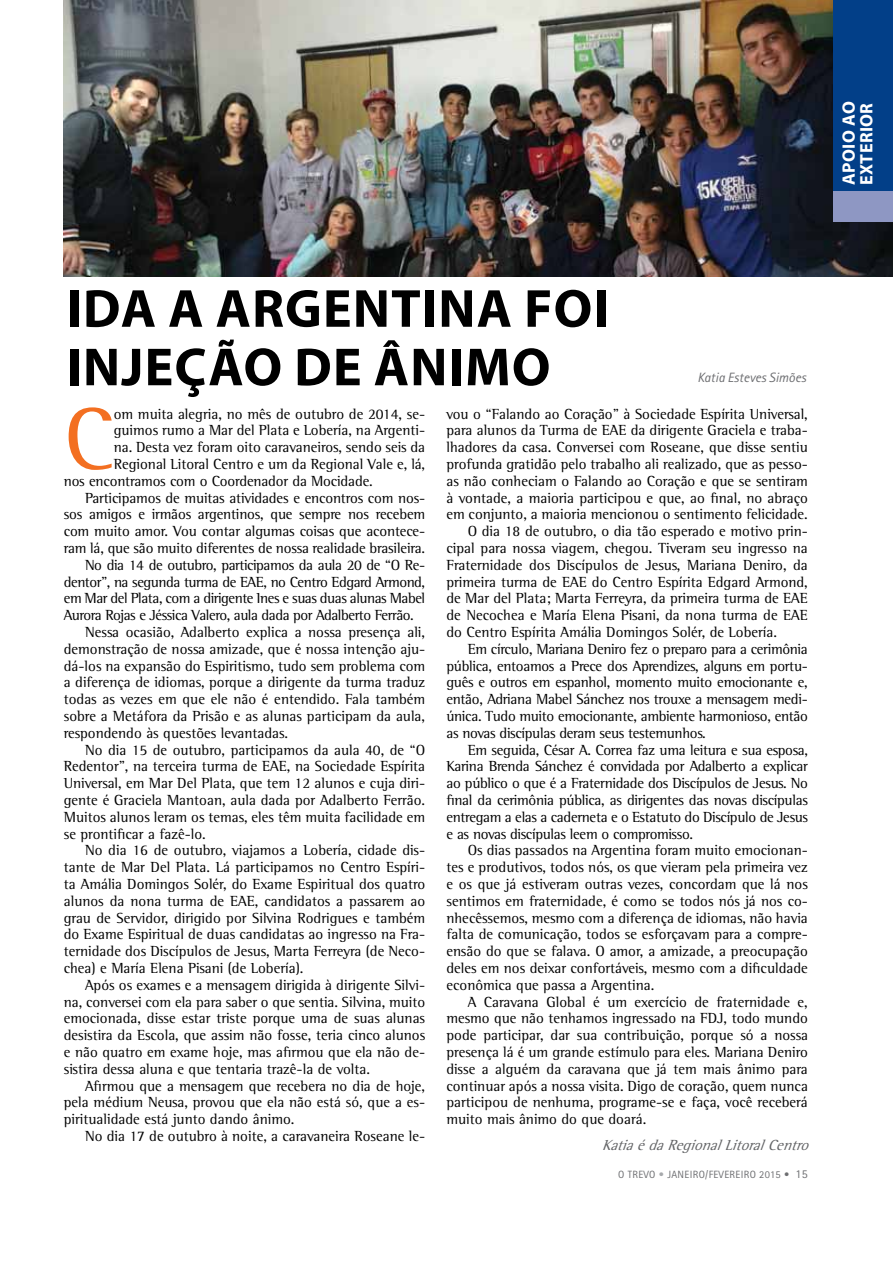
<style>
.page{position:relative;width:893px;height:1263px;background:#fff}
.page>*{position:absolute;margin:0;border:0;box-sizing:border-box;transform-origin:0 0}
.t1{font:89.85px "Rotis Semi Serif";color:#f36f21}
.t2{font:700 54px/58.5px "Myriad Pro";letter-spacing:.02em;color:#000}
.t3{font:700 18px/17.5px "Myriad Pro";color:#fff}
.t4{font:15px "Rotis Semi Serif";color:#000}
.t5{font:15px "Rotis Semi Serif";letter-spacing:-.02em;color:#000}
.t6{font:15px "Rotis Semi Serif";letter-spacing:-.03em;color:#000}
.t7{font:italic 15px "Rotis Semi Serif";color:#636466}
.t8{font:italic 13.5px "Rotis Sans Serif";color:#6d6e71}
.t9{font:10.5px "Rotis Sans Serif";letter-spacing:.03em;color:#6d6e71}
.s1{color:#a7a9ac}
.s2{font-size:12px}
</style>
<div class="page">
<img style="left:64px;top:0;width:829px;height:276px">
<div style="left:833px;top:0;width:60px;height:196px;background:#023f88"></div>
<div style="left:833px;top:191px;width:60px;height:31px;background:#8e97c3"></div>
<p class="t3" style="left:839px;top:185px;width:84px;rotate:-90deg">APOIO AO<br>EXTERIOR</p>
<p class="t3" style="left:839px;top:143px;width:40px;text-indent:-42px;rotate:-90deg">O<br>R</p>
<h2 class="t2" style="left:66px;top:278px;width:544px">IDA A ARGENTINA FOI<br>INJEÇÃO DE ÂNIMO</h2>
<p class="t8" style="left:697px;top:370px;width:110px">Katia Esteves Simões</p>
<h1 class="t1" style="left:64px;top:386px;width:51px">C</h1>
<p class="t4" style="left:114px;top:405px;width:313px">om muita alegria, no mês de outubro de 2014, se-</p>
<p class="t4" style="left:114px;top:421px;width:313px">guimos rumo a Mar del Plata e Lobería, na Argenti-</p>
<p class="t4" style="left:114px;top:438px;width:313px">na. Desta vez foram oito caravaneiros, sendo seis da</p>
<p class="t4" style="left:114px;top:455px;width:313px">Regional Litoral Centro e um da Regional Vale e, lá,</p>
<p class="t4" style="left:64px;top:472px;width:311px">nos encontramos com o Coordenador da Mocidade.</p>
<p class="t4" style="left:85px;top:489px;width:342px">Participamos de muitas atividades e encontros com nos-</p>
<p class="t4" style="left:64px;top:505px;width:363px">sos amigos e irmãos argentinos, que sempre nos recebem</p>
<p class="t4" style="left:64px;top:522px;width:363px">com muito amor. Vou contar algumas coisas que acontece-</p>
<p class="t4" style="left:64px;top:539px;width:363px">ram lá, que são muito diferentes de nossa realidade brasileira.</p>
<p class="t6" style="left:85px;top:556px;width:342px">No dia 14 de outubro, participamos da aula 20 de “O Re-</p>
<p class="t6" style="left:64px;top:573px;width:363px">dentor”, na segunda turma de EAE, no Centro Edgard Armond,</p>
<p class="t6" style="left:64px;top:589px;width:363px">em Mar del Plata, com a dirigente Ines e suas duas alunas Mabel</p>
<p class="t6" style="left:64px;top:606px;width:352px">Aurora Rojas e Jéssica Valero, aula dada por Adalberto Ferrão.</p>
<p class="t4" style="left:85px;top:623px;width:342px">Nessa ocasião, Adalberto explica a nossa presença ali,</p>
<p class="t4" style="left:64px;top:640px;width:363px">demonstração de nossa amizade, que é nossa intenção aju-</p>
<p class="t4" style="left:64px;top:657px;width:363px">dá-los na expansão do Espiritismo, tudo sem problema com</p>
<p class="t4" style="left:64px;top:673px;width:363px">a diferença de idiomas, porque a dirigente da turma traduz</p>
<p class="t4" style="left:64px;top:690px;width:363px">todas as vezes em que ele não é entendido. Fala também</p>
<p class="t4" style="left:64px;top:707px;width:363px">sobre a Metáfora da Prisão e as alunas participam da aula,</p>
<p class="t4" style="left:64px;top:724px;width:226px">respondendo às questões levantadas.</p>
<p class="t4" style="left:85px;top:741px;width:342px">No dia 15 de outubro, participamos da aula 40, de “O</p>
<p class="t4" style="left:64px;top:757px;width:363px">Redentor”, na terceira turma de EAE, na Sociedade Espírita</p>
<p class="t4" style="left:64px;top:774px;width:363px">Universal, em Mar Del Plata, que tem 12 alunos e cuja diri-</p>
<p class="t4" style="left:64px;top:791px;width:363px">gente é Graciela Mantoan, aula dada por Adalberto Ferrão.</p>
<p class="t4" style="left:64px;top:808px;width:363px">Muitos alunos leram os temas, eles têm muita facilidade em</p>
<p class="t4" style="left:64px;top:825px;width:144px">se prontificar a fazê-lo.</p>
<p class="t4" style="left:85px;top:841px;width:342px">No dia 16 de outubro, viajamos a Lobería, cidade dis-</p>
<p class="t4" style="left:64px;top:858px;width:363px">tante de Mar Del Plata. Lá participamos no Centro Espíri-</p>
<p class="t4" style="left:64px;top:875px;width:363px">ta Amália Domingos Solér, do Exame Espiritual dos quatro</p>
<p class="t4" style="left:64px;top:892px;width:363px">alunos da nona turma de EAE, candidatos a passarem ao</p>
<p class="t4" style="left:64px;top:909px;width:363px">grau de Servidor, dirigido por Silvina Rodrigues e também</p>
<p class="t4" style="left:64px;top:925px;width:363px">do Exame Espiritual de duas candidatas ao ingresso na Fra-</p>
<p class="t4" style="left:64px;top:942px;width:363px">ternidade dos Discípulos de Jesus, Marta Ferreyra (de Neco-</p>
<p class="t4" style="left:64px;top:959px;width:241px">chea) e María Elena Pisani (de Lobería).</p>
<p class="t4" style="left:85px;top:976px;width:342px">Após os exames e a mensagem dirigida à dirigente Silvi-</p>
<p class="t4" style="left:64px;top:993px;width:363px">na, conversei com ela para saber o que sentia. Silvina, muito</p>
<p class="t4" style="left:64px;top:1009px;width:363px">emocionada, disse estar triste porque uma de suas alunas</p>
<p class="t4" style="left:64px;top:1026px;width:363px">desistira da Escola, que assim não fosse, teria cinco alunos</p>
<p class="t4" style="left:64px;top:1043px;width:363px">e não quatro em exame hoje, mas afirmou que ela não de-</p>
<p class="t4" style="left:64px;top:1060px;width:308px">sistira dessa aluna e que tentaria trazê-la de volta.</p>
<p class="t4" style="left:85px;top:1077px;width:342px">Afirmou que a mensagem que recebera no dia de hoje,</p>
<p class="t4" style="left:64px;top:1093px;width:363px">pela médium Neusa, provou que ela não está só, que a es-</p>
<p class="t4" style="left:64px;top:1110px;width:232px">piritualidade está junto dando ânimo.</p>
<p class="t4" style="left:85px;top:1127px;width:342px">No dia 17 de outubro à noite, a caravaneira Roseane le-</p>
<p class="t4" style="left:446px;top:405px;width:363px">vou o “Falando ao Coração” à Sociedade Espírita Universal,</p>
<p class="t4" style="left:446px;top:421px;width:363px">para alunos da Turma de EAE da dirigente Graciela e traba-</p>
<p class="t4" style="left:446px;top:438px;width:363px">lhadores da casa. Conversei com Roseane, que disse sentiu</p>
<p class="t4" style="left:446px;top:455px;width:363px">profunda gratidão pelo trabalho ali realizado, que as pesso-</p>
<p class="t4" style="left:446px;top:472px;width:363px">as não conheciam o Falando ao Coração e que se sentiram</p>
<p class="t4" style="left:446px;top:489px;width:363px">à vontade, a maioria participou e que, ao final, no abraço</p>
<p class="t4" style="left:446px;top:505px;width:363px">em conjunto, a maioria mencionou o sentimento felicidade.</p>
<p class="t4" style="left:468px;top:522px;width:342px">O dia 18 de outubro, o dia tão esperado e motivo prin-</p>
<p class="t4" style="left:446px;top:539px;width:363px">cipal para nossa viagem, chegou. Tiveram seu ingresso na</p>
<p class="t4" style="left:446px;top:556px;width:363px">Fraternidade dos Discípulos de Jesus, Mariana Deniro, da</p>
<p class="t4" style="left:446px;top:573px;width:363px">primeira turma de EAE do Centro Espírita Edgard Armond,</p>
<p class="t4" style="left:446px;top:589px;width:362px">de Mar del Plata; Marta Ferreyra, da primeira turma de EAE</p>
<p class="t4" style="left:446px;top:606px;width:362px">de Necochea e María Elena Pisani, da nona turma de EAE</p>
<p class="t4" style="left:446px;top:623px;width:332px">do Centro Espírita Amália Domingos Solér, de Lobería.</p>
<p class="t5" style="left:468px;top:640px;width:342px">Em círculo, Mariana Deniro fez o preparo para a cerimônia</p>
<p class="t5" style="left:446px;top:657px;width:363px">pública, entoamos a Prece dos Aprendizes, alguns em portu-</p>
<p class="t5" style="left:446px;top:673px;width:363px">guês e outros em espanhol, momento muito emocionante e,</p>
<p class="t5" style="left:446px;top:690px;width:363px">então, Adriana Mabel Sánchez nos trouxe a mensagem medi-</p>
<p class="t5" style="left:446px;top:707px;width:363px">única. Tudo muito emocionante, ambiente harmonioso, então</p>
<p class="t5" style="left:446px;top:724px;width:261px">as novas discípulas deram seus testemunhos.</p>
<p class="t5" style="left:468px;top:741px;width:342px">Em seguida, César A. Correa faz uma leitura e sua esposa,</p>
<p class="t5" style="left:446px;top:757px;width:363px">Karina Brenda Sánchez é convidada por Adalberto a explicar</p>
<p class="t5" style="left:446px;top:774px;width:363px">ao público o que é a Fraternidade dos Discípulos de Jesus. No</p>
<p class="t5" style="left:446px;top:791px;width:363px">final da cerimônia pública, as dirigentes das novas discípulas</p>
<p class="t5" style="left:446px;top:808px;width:363px">entregam a elas a caderneta e o Estatuto do Discípulo de Jesus</p>
<p class="t5" style="left:446px;top:825px;width:248px">e as novas discípulas leem o compromisso.</p>
<p class="t4" style="left:468px;top:841px;width:342px">Os dias passados na Argentina foram muito emocionan-</p>
<p class="t4" style="left:446px;top:858px;width:363px">tes e produtivos, todos nós, os que vieram pela primeira vez</p>
<p class="t4" style="left:446px;top:875px;width:363px">e os que já estiveram outras vezes, concordam que lá nos</p>
<p class="t4" style="left:446px;top:892px;width:363px">sentimos em fraternidade, é como se todos nós já nos co-</p>
<p class="t4" style="left:446px;top:909px;width:363px">nhecêssemos, mesmo com a diferença de idiomas, não havia</p>
<p class="t4" style="left:446px;top:925px;width:363px">falta de comunicação, todos se esforçavam para a compre-</p>
<p class="t4" style="left:446px;top:942px;width:363px">ensão do que se falava. O amor, a amizade, a preocupação</p>
<p class="t4" style="left:446px;top:959px;width:363px">deles em nos deixar confortáveis, mesmo com a dificuldade</p>
<p class="t4" style="left:446px;top:976px;width:209px">econômica que passa a Argentina.</p>
<p class="t4" style="left:468px;top:993px;width:342px">A Caravana Global é um exercício de fraternidade e,</p>
<p class="t4" style="left:446px;top:1009px;width:363px">mesmo que não tenhamos ingressado na FDJ, todo mundo</p>
<p class="t4" style="left:446px;top:1026px;width:363px">pode participar, dar sua contribuição, porque só a nossa</p>
<p class="t4" style="left:446px;top:1043px;width:363px">presença lá é um grande estímulo para eles. Mariana Deniro</p>
<p class="t4" style="left:446px;top:1060px;width:363px">disse a alguém da caravana que já tem mais ânimo para</p>
<p class="t4" style="left:446px;top:1077px;width:363px">continuar após a nossa visita. Digo de coração, quem nunca</p>
<p class="t4" style="left:446px;top:1093px;width:363px">participou de nenhuma, programe-se e faça, você receberá</p>
<p class="t4" style="left:446px;top:1110px;width:201px">muito mais ânimo do que doará.</p>
<p class="t7" style="left:602px;top:1136px;width:214px">KatiaédaRegionalLitoralCentro</p>
<p class="t9" style="left:618px;top:1168px;width:191px">O TREVO <span class="s1">•</span> JANEIRO/FEVEREIRO 2015 • <span class="s2">15</span></p>
</div>
